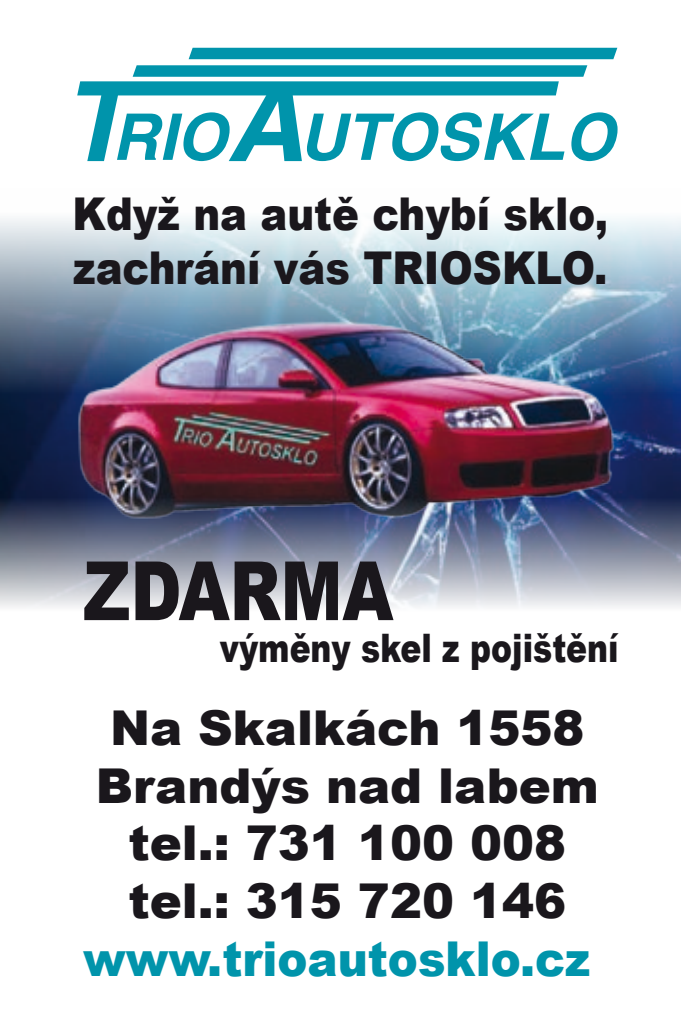
<style>
.page{position:relative;width:681px;height:1021px;background:#fff}
.page>*{position:absolute;margin:0;border:0;box-sizing:border-box;transform-origin:0 0}
.t1{font:900 81.6px "Arial";color:#1a171c;scale:.8 1}
.t2{font:900 48px "Arial";color:#1a171c}
.t3{font:900 48px "Arial";color:#0094ab;scale:.94 1}
.t4{font:900 45.2px "Arial";color:#1a171c;scale:.89 1}
.t5{font:900 39.2px "Arial";color:#1a171c;scale:.8 1}
</style>
<div class="page">
<img style="left:0;top:218px;width:680px;height:170px">
<img style="left:64px;top:279px;width:566px;height:109px">
<div style="left:188px;top:48px;width:429px;height:11px;background:#0094ab"></div>
<svg style="left:133px;top:65px;width:454px;height:12px;background:#0c99af"></svg>
<svg style="left:77px;top:81px;width:481px;height:80px;fill:#0094ab"></svg>
<svg style="left:117px;top:84px;width:500px;height:77px"></svg>
<img style="left:0;top:388px;width:680px;height:219px">
<p class="t4" style="left:73px;top:181px;width:603px">Když na autě chybí sklo,</p>
<p class="t4" style="left:73px;top:235px;width:601px">zachrání vás TRIOSKLO.</p>
<p class="t1" style="left:83px;top:531px;width:389px">ZDARMA</p>
<p class="t5" style="left:220px;top:620px;width:500px">výměny skel z pojištění</p>
<p class="t2" style="left:110px;top:693px;width:475px">Na Skalkách 1558</p>
<p class="t2" style="left:96px;top:750px;width:504px">Brandýs nad labem</p>
<p class="t2" style="left:128px;top:808px;width:439px">tel.: 731 100 008</p>
<p class="t2" style="left:128px;top:865px;width:439px">tel.: 315 720 146</p>
<p class="t3" style="left:83px;top:923px;width:541px">www.trioautosklo.cz</p>
</div>
